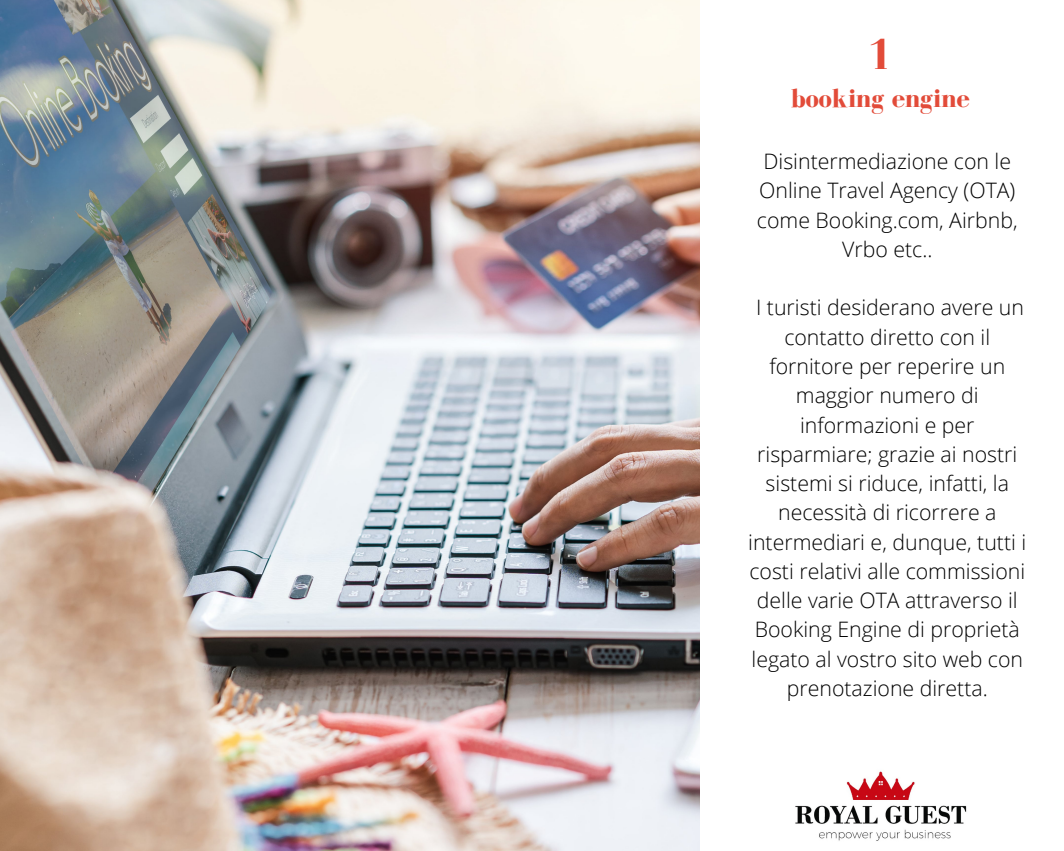
<style>
.page{position:relative;width:1064px;height:851px;background:#fff}
.page>*{position:absolute;margin:0;border:0;box-sizing:border-box;transform-origin:0 0}
.t1{font:700 45px "Bodoni FLF";color:#e24b39}
.t2{font:700 27px "Bodoni FLF";color:#e24b39}
.t3{font:300 21.3px/29.2px "Open Sans";color:#000;text-align:center}
</style>
<div class="page">
<img style="left:0;top:0;width:699px;height:850px">
<img style="left:795px;top:771px;width:172px;height:70px">
<p class="t1" style="left:866px;top:30px;width:28px">1</p>
<p class="t2" style="left:790px;top:83px;width:180px">booking engine</p>
<p class="t3" style="left:756px;top:146px;width:262px">Disintermediazione con le<br>Online Travel Agency (OTA) come Booking.com, Airbnb,<br>Vrbo etc..</p>
<p class="t3" style="left:748px;top:292px;width:279px">I turisti desiderano avere un contatto diretto con il fornitore per reperire un maggior numero di informazioni e per risparmiare; grazie ai nostri sistemi si riduce, infatti, la necessità di ricorrere a intermediari e, dunque, tutti i costi relativi alle commissioni delle varie OTA attraverso il<br>Booking Engine di proprietà legato al vostro sito web con prenotazione diretta.</p>
</div>
